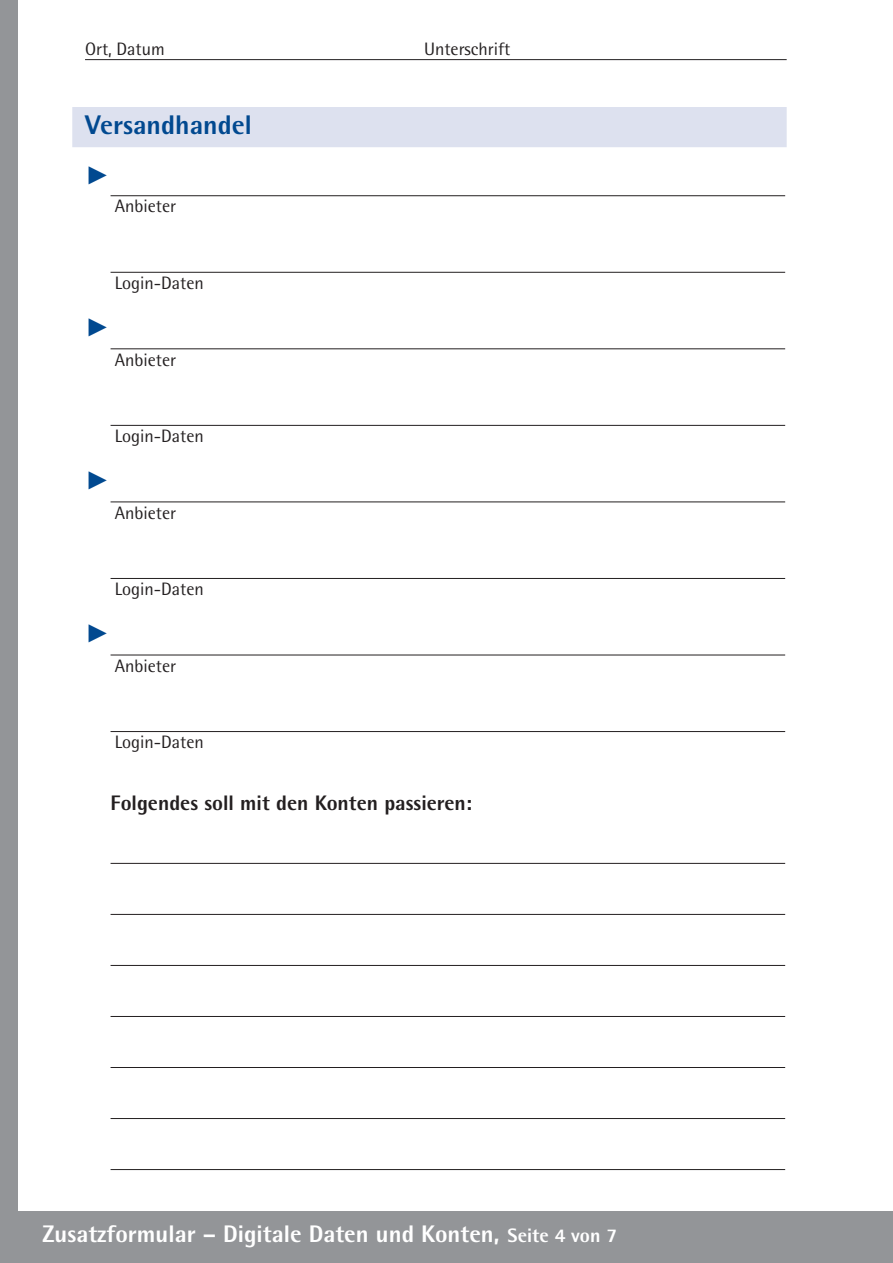
<style>
.page{position:relative;width:893px;height:1263px;background:#fff}
.page>*{position:absolute;margin:0;border:0;box-sizing:border-box;transform-origin:0 0}
.t1{font:800 27px "Rotis Semi Sans Pro";color:#014990}
.t2{font:25.5px "Arial";color:#014990}
.t3{font:800 24px "Rotis Semi Sans Pro";color:#fff}
.t4{font:800 21px "Rotis Semi Sans Pro";color:#231f20}
.t5{font:18px "Rotis Semi Sans Pro";color:#231f20}
.s1{font-size:19.5px}
</style>
<div class="page">
<div style="left:72px;top:107px;width:715px;height:40px;background:#dde1ef"></div>
<hr style="left:111px;top:501px;width:674px;height:1px;background:#231f20">
<hr style="left:111px;top:578px;width:674px;height:1px;background:#231f20">
<hr style="left:111px;top:655px;width:674px;height:1px;background:#231f20">
<hr style="left:111px;top:731px;width:674px;height:1px;background:#231f20">
<hr style="left:111px;top:914px;width:674px;height:1px;background:#231f20">
<hr style="left:111px;top:965px;width:674px;height:1px;background:#231f20">
<hr style="left:111px;top:1016px;width:674px;height:1px;background:#231f20">
<hr style="left:111px;top:1067px;width:674px;height:1px;background:#231f20">
<hr style="left:111px;top:1118px;width:674px;height:1px;background:#231f20">
<hr style="left:111px;top:1169px;width:674px;height:1px;background:#231f20">
<hr style="left:111px;top:195px;width:674px;height:1px;background:#231f20">
<hr style="left:111px;top:272px;width:674px;height:1px;background:#231f20">
<hr style="left:111px;top:348px;width:674px;height:1px;background:#231f20">
<hr style="left:111px;top:425px;width:674px;height:1px;background:#231f20">
<hr style="left:111px;top:863px;width:674px;height:1px;background:#231f20">
<hr style="left:85px;top:59px;width:702px;height:1px;background:#231f20">
<div style="left:0;top:1212px;width:893px;height:51px;background:#939598"></div>
<div style="left:0;top:0;width:17px;height:1263px;background:#939598"></div>
<p class="t5" style="left:85px;top:38px;width:81px">Ort, Datum</p>
<p class="t5" style="left:424px;top:38px;width:88px">Unterschrift</p>
<h1 class="t1" style="left:85px;top:108px;width:168px">Versandhandel</h1>
<h2 class="t2" style="left:85px;top:158px;width:27px">►</h2>
<p class="t5" style="left:115px;top:196px;width:63px">Anbieter</p>
<p class="t5" style="left:115px;top:272px;width:91px">Login-Daten</p>
<h2 class="t2" style="left:85px;top:310px;width:27px">►</h2>
<p class="t5" style="left:115px;top:349px;width:63px">Anbieter</p>
<p class="t5" style="left:115px;top:425px;width:91px">Login-Daten</p>
<h2 class="t2" style="left:85px;top:463px;width:27px">►</h2>
<p class="t5" style="left:115px;top:502px;width:63px">Anbieter</p>
<p class="t5" style="left:115px;top:578px;width:91px">Login-Daten</p>
<h2 class="t2" style="left:85px;top:617px;width:27px">►</h2>
<p class="t5" style="left:115px;top:655px;width:63px">Anbieter</p>
<p class="t5" style="left:115px;top:731px;width:91px">Login-Daten</p>
<p class="t4" style="left:111px;top:790px;width:363px">Folgendes soll mit den Konten passieren:</p>
<h3 class="t3" style="left:43px;top:1218px;width:576px">Zusatzformular – Digitale Daten und Konten, <span class="s1">Seite 4 von 7</span></h3>
</div>
